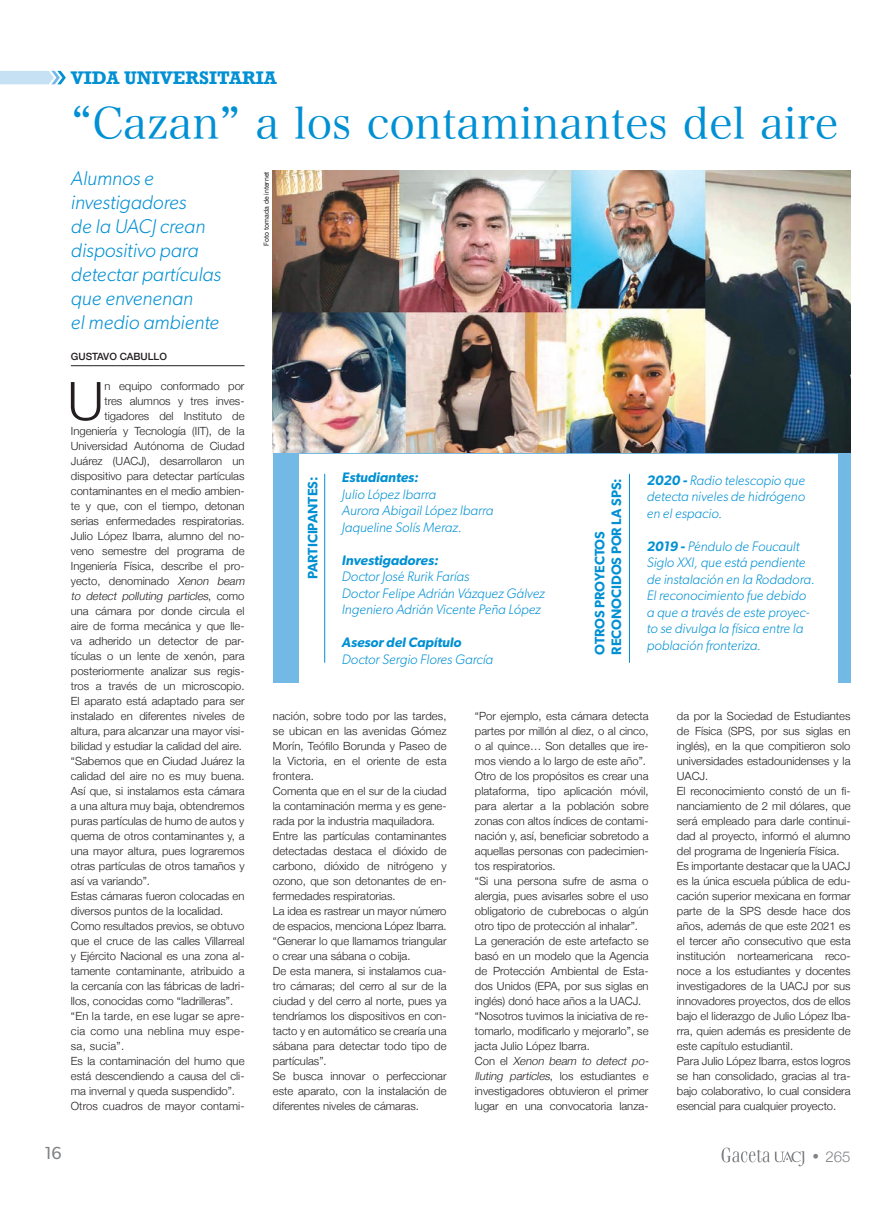
<style>
.page{position:relative;width:886px;height:1205px;background:#fff}
.page>*{position:absolute;margin:0;border:0;box-sizing:border-box;transform-origin:0 0}
.Texto{font:300 53.25px "Helvetica Neue";color:#231f20}
.Cabeza_principal{font:43.75px "Hira Min Pro N W3";color:#0090d3}
.Sumario_nota{font:italic 300 20px/24px "Gibson";color:#0090d3}
.t1{font:700 18.75px "Rockwell";color:#0090d3}
.t2{font:17.5px "Gibson";color:#808285}
.t3{font:300 15px "Helvetica Neue";color:#808285}
.Sumario_columna{font:italic 300 13.75px/16.5px "Gibson";color:#0090d3;text-align:justify}
.Sumario_columna-2{font:600 13.75px "Gibson";color:#0090d3}
.Sumario_columna-3{font:italic 600 13.75px "Gibson";color:#0090d3}
.Texto-2{font:300 11.25px/15px "Helvetica Neue";color:#231f20;text-align:justify}
.Texto-3{font:italic 300 11.25px "Helvetica Neue";color:#231f20}
.Firma_nota{font:500 10px "Helvetica Neue";color:#231f20}
.Foto_firma{font:6.88px "Helvetica Neue";color:#231f20}
.s1{font-style:italic}
.s2{font-style:normal}
.s3{font-weight:600}
.s4{font-family:"Futura";font-weight:500;font-stretch:condensed}
</style>
<div class="page">
<svg style="left:721px;top:1147px;width:83px;height:19px"></svg>
<hr style="left:71px;top:365px;width:173px;height:1px;background:#231f20">
<div style="left:273px;top:353px;width:577px;height:329px;background:#72bae5"></div>
<div style="left:299px;top:454px;width:539px;height:228px;background:#fff"></div>
<img style="left:273px;top:170px;width:577px;height:282px">
<hr style="left:629px;top:474px;width:1px;height:189px;background:#0090d3">
<hr style="left:324px;top:474px;width:1px;height:189px;background:#0090d3">
<svg style="left:0;top:71px;width:66px;height:13px"></svg>
<p class="t1" style="left:71px;top:66px;width:208px">VIDA UNIVERSITARIA</p>
<p class="Cabeza_principal" style="left:71px;top:86px;width:769px">“Cazan” a los contaminantes del aire</p>
<p class="Sumario_nota" style="left:71px;top:166px;width:152px">Alumnos e investigadores<br>de la UACJ crean dispositivo para detectar partículas que envenenan<br>el medio ambiente</p>
<p class="Firma_nota" style="left:71px;top:348px;width:98px">GUSTAVO CABULLO</p>
<p class="Texto" style="left:67px;top:358px;width:38px">U</p>
<p class="Texto-2" style="left:104px;top:378px;width:142px">n equipo conformado por</p>
<p class="Texto-2" style="left:104px;top:393px;width:142px">tres alumnos y tres inves-</p>
<p class="Texto-2" style="left:104px;top:408px;width:142px">tigadores del Instituto de</p>
<p class="Texto-2" style="left:71px;top:423px;width:175px">Ingeniería y Tecnología (IIT), de la</p>
<p class="Texto-2" style="left:71px;top:438px;width:175px">Universidad Autónoma de Ciudad</p>
<p class="Texto-2" style="left:71px;top:453px;width:175px">Juárez (UACJ), desarrollaron un</p>
<p class="Texto-2" style="left:71px;top:468px;width:175px">dispositivo para detectar partículas</p>
<p class="Texto-2" style="left:71px;top:483px;width:175px">contaminantes en el medio ambien-</p>
<p class="Texto-2" style="left:71px;top:498px;width:175px">te y que, con el tiempo, detonan</p>
<p class="Texto-2" style="left:71px;top:513px;width:175px">serias enfermedades respiratorias.</p>
<p class="Texto-2" style="left:71px;top:528px;width:175px">Julio López Ibarra, alumno del no-</p>
<p class="Texto-2" style="left:71px;top:543px;width:175px">veno semestre del programa de</p>
<p class="Texto-2" style="left:71px;top:558px;width:175px">Ingeniería Física, describe el pro-</p>
<p class="Texto-2" style="left:71px;top:573px;width:178px">yecto, denominado <span class="s1">Xenon beam</span></p>
<p class="Texto-3" style="left:71px;top:587px;width:175px">to detect polluting particles<span class="s2">, c o m o</span></p>
<p class="Texto-2" style="left:71px;top:603px;width:175px">una cámara por donde circula el</p>
<p class="Texto-2" style="left:71px;top:618px;width:175px">aire de forma mecánica y que lle-</p>
<p class="Texto-2" style="left:71px;top:633px;width:175px">va adherido un detector de par-</p>
<p class="Texto-2" style="left:71px;top:648px;width:175px">tículas o un lente de xenón, para</p>
<p class="Texto-2" style="left:71px;top:663px;width:175px">posteriormente analizar sus regis-</p>
<p class="Texto-2" style="left:71px;top:678px;width:175px">tros a través de un microscopio.</p>
<p class="Texto-2" style="left:71px;top:693px;width:175px">El aparato está adaptado para ser</p>
<p class="Texto-2" style="left:71px;top:708px;width:175px">instalado en diferentes niveles de</p>
<p class="Texto-2" style="left:71px;top:723px;width:175px">altura, para alcanzar una mayor visi-</p>
<p class="Texto-2" style="left:71px;top:738px;width:173px">bilidad y estudiar la calidad del aire.</p>
<p class="Texto-2" style="left:71px;top:753px;width:175px">“Sabemos que en Ciudad Juárez la calidad del aire no es muy buena.<br>Así que, si instalamos esta cámara a una altura muy baja, obtendremos puras partículas de humo de autos y quema de otros contaminantes y, a una mayor altura, pues lograremos otras partículas de otros tamaños y así va variando”.</p>
<p class="Texto-2" style="left:71px;top:888px;width:175px">Estas cámaras fueron colocadas en diversos puntos de la localidad.</p>
<p class="Texto-2" style="left:71px;top:918px;width:175px">Como resultados previos, se obtuvo que el cruce de las calles Villarreal y Ejército Nacional es una zona al&shy;tamente contaminante, atribuido a la cercanía con las fábricas de ladri&shy;llos, conocidas como “ladrilleras”.</p>
<p class="Texto-2" style="left:71px;top:1008px;width:175px">“En la tarde, en ese lugar se apre&shy;cia como una neblina muy espe&shy;sa, sucia”.</p>
<p class="Texto-2" style="left:71px;top:1053px;width:175px">Es la contaminación del humo que está descendiendo a causa del cli&shy;ma invernal y queda suspendido”.</p>
<p class="Texto-2" style="left:71px;top:1098px;width:175px">Otros cuadros de mayor contami-</p>
<p class="Foto_firma" style="left:261px;top:246px;width:76px;rotate:-90deg">Foto tomada de internet</p>
<p class="Sumario_columna-2" style="left:304px;top:579px;width:104px;rotate:-90deg">PARTICIPANTES:</p>
<p class="Sumario_columna-3" style="left:342px;top:469px;width:78px">Estudiantes:</p>
<p class="Sumario_columna" style="left:342px;top:486px;width:96px">Julio López Ibarra</p>
<p class="Sumario_columna" style="left:342px;top:502px;width:153px">Aurora Abigail López Ibarra</p>
<p class="Sumario_columna" style="left:342px;top:519px;width:122px">Jaqueline Solís Meraz.</p>
<p class="Sumario_columna-3" style="left:342px;top:552px;width:98px">Investigadores:</p>
<p class="Sumario_columna" style="left:342px;top:568px;width:129px">Doctor José Rurik Farías</p>
<p class="Sumario_columna" style="left:342px;top:585px;width:204px">Doctor Felipe Adrián Vázquez Gálvez</p>
<p class="Sumario_columna" style="left:342px;top:601px;width:200px">Ingeniero Adrián Vicente Peña López</p>
<p class="Sumario_columna-3" style="left:342px;top:634px;width:121px">Asesor del Capítulo</p>
<p class="Sumario_columna" style="left:342px;top:651px;width:153px">Doctor Sergio Flores García</p>
<p class="Sumario_columna-2" style="left:608px;top:654px;width:178px;rotate:-90deg">RECONOCIDOS POR LA SPS:</p>
<p class="Sumario_columna" style="left:647px;top:472px;width:160px"><span class="s3">2020 -</span> Radio telescopio que detecta niveles de hidrógeno en el espacio.</p>
<p class="Sumario_columna-2" style="left:591px;top:654px;width:125px;rotate:-90deg">OTROS PROYECTOS</p>
<p class="Sumario_columna" style="left:647px;top:538px;width:170px;text-align:left"><span class="s3">2019 -</span> Péndulo de Foucault<br>Siglo XXI, que está pendiente de instalación en la Rodadora.<br>El reconocimiento fue debido a que a través de este proyec&shy;to se divulga la física entre la población fronteriza.</p>
<p class="Texto-2" style="left:273px;top:708px;width:175px">nación, sobre todo por las tardes, se ubican en las avenidas Gómez Morín, Teófilo Borunda y Paseo de la Victoria, en el oriente de esta frontera.</p>
<p class="Texto-2" style="left:273px;top:783px;width:175px">Comenta que en el sur de la ciudad la contaminación merma y es gene&shy;rada por la industria maquiladora.</p>
<p class="Texto-2" style="left:273px;top:828px;width:175px">Entre las partículas contaminantes detectadas destaca el dióxido de carbono, dióxido de nitrógeno y ozono, que son detonantes de en&shy;fermedades respiratorias.</p>
<p class="Texto-2" style="left:273px;top:902px;width:175px">La idea es rastrear un mayor número de espacios, menciona López Ibarra.</p>
<p class="Texto-2" style="left:273px;top:932px;width:175px">“Generar lo que llamamos triangular o crear una sábana o cobija.</p>
<p class="Texto-2" style="left:273px;top:962px;width:175px">De esta manera, si instalamos cua&shy;tro cámaras; del cerro al sur de la ciudad y del cerro al norte, pues ya tendríamos los dispositivos en con&shy;tacto y en automático se crearía una sábana para detectar todo tipo de partículas”.</p>
<p class="Texto-2" style="left:273px;top:1067px;width:175px">Se busca innovar o perfeccionar este aparato, con la instalación de diferentes niveles de cámaras.</p>
<p class="Texto-2" style="left:475px;top:707px;width:175px">“Por ejemplo, esta cámara detecta partes por millón al diez, o al cinco, o al quince… Son detalles que ire&shy;mos viendo a lo largo de este año”.</p>
<p class="Texto-2" style="left:475px;top:767px;width:175px">Otro de los propósitos es crear una plataforma, tipo aplicación móvil, para alertar a la población sobre zonas con altos índices de contami&shy;nación y, así, beneficiar sobretodo a aquellas personas con padecimien&shy;tos respiratorios.</p>
<p class="Texto-2" style="left:475px;top:872px;width:175px">“Si una persona sufre de asma o alergia, pues avisarles sobre el uso obligatorio de cubrebocas o algún otro tipo de protección al inhalar”.</p>
<p class="Texto-2" style="left:475px;top:932px;width:175px">La generación de este artefacto se basó en un modelo que la Agencia de Protección Ambiental de Esta&shy;dos Unidos (EPA, por sus siglas en inglés) donó hace años a la UACJ.</p>
<p class="Texto-2" style="left:475px;top:1008px;width:175px">“Nosotros tuvimos la iniciativa de re&shy;tomarlo, modificarlo y mejorarlo”, se jacta Julio López Ibarra.</p>
<p class="Texto-2" style="left:475px;top:1053px;width:178px;text-align:left">C o n e l <span class="s1">Xenon beam to detect po&shy;lluting particles</span>, l o s e s t u d i a n t e s e investigadores obtuvieron el primer lugar en una convocatoria lanza-</p>
<p class="Texto-2" style="left:677px;top:708px;width:175px">da por la Sociedad de Estudiantes de Física (SPS, por sus siglas en inglés), en la que compitieron solo universidades estadounidenses y la UACJ.</p>
<p class="Texto-2" style="left:677px;top:783px;width:175px">El reconocimiento constó de un fi&shy;nanciamiento de 2 mil dólares, que será empleado para darle continui&shy;dad al proyecto, informó el alumno del programa de Ingeniería Física.</p>
<p class="Texto-2" style="left:677px;top:858px;width:175px">Es importante destacar que la UACJ es la única escuela pública de edu&shy;cación superior mexicana en formar parte de la SPS desde hace dos años, además de que este 2021 es el tercer año consecutivo que esta institución norteamericana reco&shy;noce a los estudiantes y docentes investigadores de la UACJ por sus innovadores proyectos, dos de ellos bajo el liderazgo de Julio López Iba&shy;rra, quien además es presidente de este capítulo estudiantil.</p>
<p class="Texto-2" style="left:677px;top:1053px;width:175px">Para Julio López Ibarra, estos logros se han consolidado, gracias al tra&shy;bajo colaborativo, lo cual considera esencial para cualquier proyecto.</p>
<h3 class="t2" style="left:45px;top:1143px;width:19px">16</h3>
<h3 class="t3" style="left:810px;top:1144px;width:42px"><span class="s4">•</span> 265</h3>
</div>
